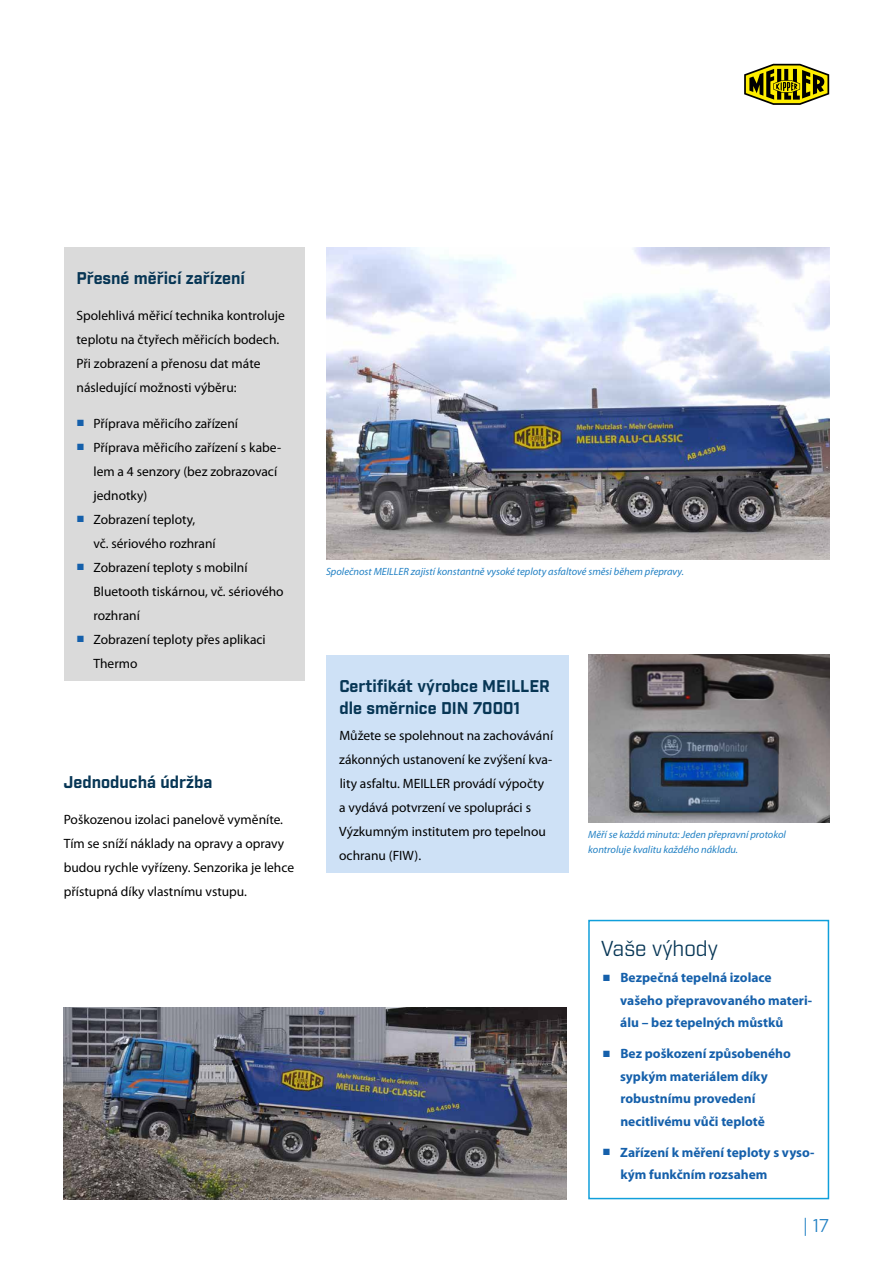
<style>
.page{position:relative;width:893px;height:1263px;background:#fff}
.page>*{position:absolute;margin:0;border:0;box-sizing:border-box;transform-origin:0 0}
.t1{font:21px "Industry";color:#073655}
.t2{font:18px "Industry";color:#2281c4}
.t3{font:700 16.5px/22.5px "Industry";color:#073655}
.t4{font:13.5px/24px "Myriad Pro";color:#000}
.t5{font:700 13.5px/22.5px "Myriad Pro";color:#1560ab}
.t6{font:italic 10.5px/15px "Myriad Pro";color:#2281c4}
.s1{font-family:"Arial";color:#1560ab}
.s2{font-family:"Arial";font-weight:400}
</style>
<div class="page">
<img style="left:326px;top:247px;width:503px;height:313px">
<div style="left:326px;top:655px;width:242px;height:217px;background:#cee1f6"></div>
<div style="left:588px;top:920px;width:241px;height:279px;border:2px solid #109fdb"></div>
<div style="left:64px;top:247px;width:241px;height:433px;background:#dadada"></div>
<img style="left:64px;top:1007px;width:503px;height:192px">
<img style="left:588px;top:655px;width:241px;height:168px">
<svg style="left:744px;top:64px;width:85px;height:41px"></svg>
<p class="t3" style="left:77px;top:267px;width:170px">Přesné měřicí zařízení</p>
<p class="t4" style="left:77px;top:303px;width:210px">Spolehlivá měřicí technika kontroluje teplotu na čtyřech měřicích bodech.<br>Při zobrazení a přenosu dat máte následující možnosti výběru:</p>
<p class="t4" style="left:77px;top:411px;width:163px"><span class="s1">■</span> Příprava měřicího zařízení</p>
<p class="t4" style="left:94px;top:435px;width:189px;text-indent:-17px"><span class="s1">■</span> Příprava měřicího zařízení s kabe&shy;lem a 4 senzory (bez zobrazovací jednotky)</p>
<p class="t4" style="left:94px;top:507px;width:124px;text-indent:-17px"><span class="s1">■</span> Zobrazení teploty,<br>vč. sériového rozhraní</p>
<p class="t4" style="left:94px;top:555px;width:192px;text-indent:-17px"><span class="s1">■</span> Zobrazení teploty s mobilní<br>Bluetooth tiskárnou, vč. sériového rozhraní</p>
<p class="t4" style="left:94px;top:627px;width:174px;text-indent:-17px"><span class="s1">■</span> Zobrazení teploty přes aplikaci<br>Thermo</p>
<p class="t3" style="left:64px;top:771px;width:150px">Jednoduchá údržba</p>
<p class="t4" style="left:64px;top:807px;width:232px">Poškozenou izolaci panelově vyměníte.<br>Tím se sníží náklady na opravy a opravy budou rychle vyřízeny. Senzorika je lehce přístupná díky vlastnímu vstupu.</p>
<p class="t6" style="left:326px;top:563px;width:359px">Společnost MEILLER zajistí konstantně vysoké teploty asfaltové směsi během přepravy.</p>
<p class="t3" style="left:339px;top:675px;width:212px">Certifikát výrobce MEILLER dle směrnice DIN 70001</p>
<p class="t4" style="left:339px;top:723px;width:215px">Můžete se spolehnout na zachovávání zákonných ustanovení ke zvýšení kva&shy;lity asfaltu. MEILLER provádí výpočty a vydává potvrzení ve spolupráci s Výzkumným institutem pro tepelnou ochranu (FIW).</p>
<p class="t6" style="left:588px;top:827px;width:199px">Měří se každá minuta: Jeden přepravní protokol kontroluje kvalitu každého nákladu.</p>
<h1 class="t1" style="left:601px;top:935px;width:119px">Vaše výhody</h1>
<p class="t5" style="left:620px;top:966px;width:193px;text-indent:-18px"><span class="s2">■</span> Bezpečná tepelná izolace vašeho přepravovaného materi&shy;álu – bez tepelných můstků</p>
<p class="t5" style="left:620px;top:1042px;width:172px;text-indent:-18px"><span class="s2">■</span> Bez poškození způsobeného sypkým materiálem díky robustnímu provedení necitlivému vůči teplotě</p>
<p class="t5" style="left:620px;top:1141px;width:195px;text-indent:-18px"><span class="s2">■</span> Zařízení k měření teploty s vyso&shy;kým funkčním rozsahem</p>
<h2 class="t2" style="left:803px;top:1214px;width:28px">| 17</h2>
</div>
